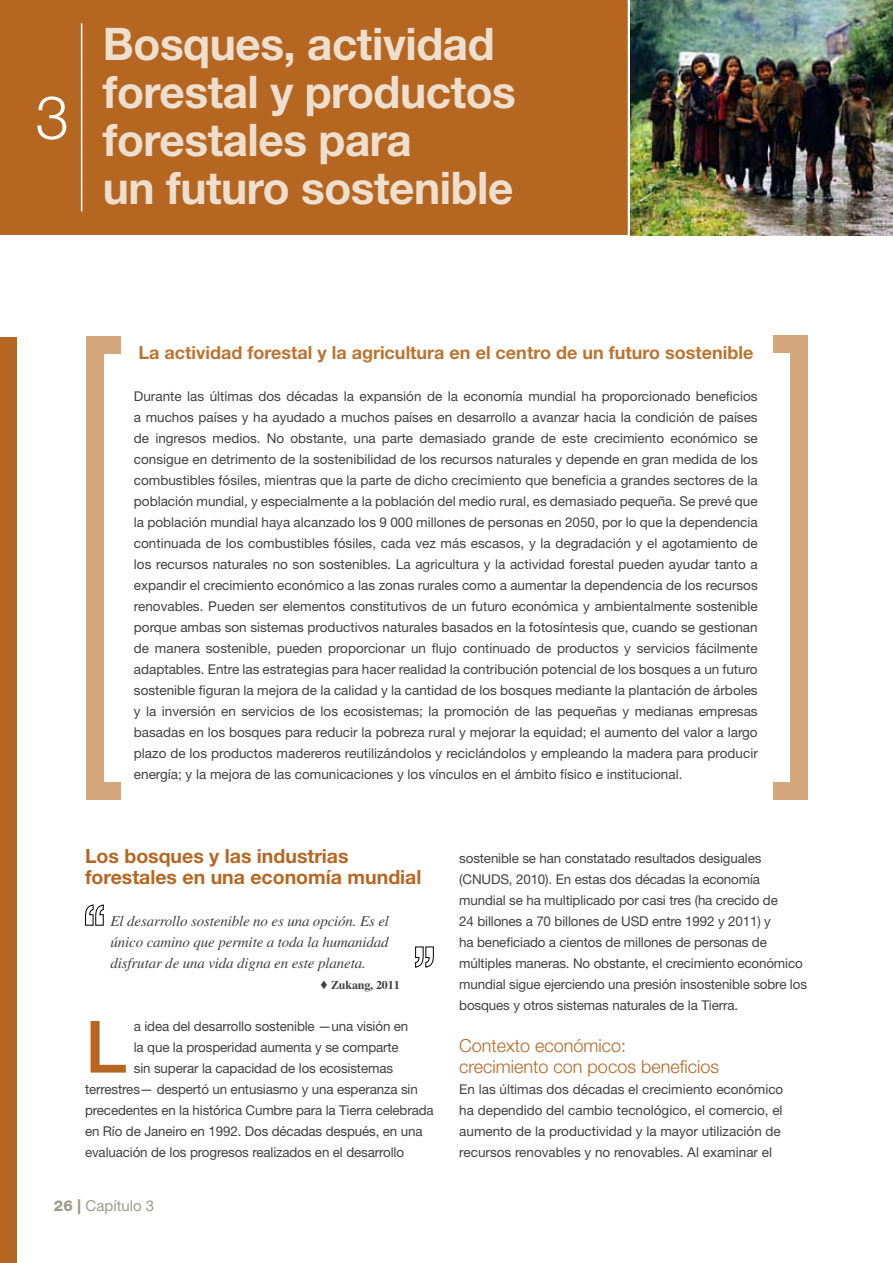
<style>
.page{position:relative;width:893px;height:1263px;background:#fff}
.page>*{position:absolute;margin:0;border:0;box-sizing:border-box;transform-origin:0 0}
.t1{font:500 72.3px "Helvetica Neue LT Std";color:#b56722}
.t2{font:300 60px "Helvetica Neue LT Std";color:#fff}
.t3{font:700 45px/48px "Helvetica Neue LT Std";letter-spacing:-.01em;color:#eedece}
.t4{font:700 19.5px/21px "Helvetica Neue LT Std";color:#b56722}
.t5{font:700 18px "Helvetica Neue LT Std";color:#bb7330}
.t6{font:300 18px/21px "Helvetica Neue LT Std";color:#b56722}
.t7{font:italic 15px/21px "Times LT Std";letter-spacing:-.01em;color:#414042;text-align:justify}
.t8{font:15px "Helvetica Neue LT Std";color:#9c9d8c}
.t9{font:13.5px/21px "Helvetica Neue LT Std";letter-spacing:-.01em;color:#414042}
.t10{font:700 12px "Times LT Std";letter-spacing:-.01em;color:#414042}
.s1{font-weight:800}
</style>
<div class="page">
<div style="left:87px;top:337px;width:17px;height:462px;background:#d5a77c"></div>
<div style="left:791px;top:336px;width:17px;height:462px;background:#d5a77c"></div>
<div style="left:87px;top:337px;width:34px;height:17px;background:#d5a77c"></div>
<div style="left:774px;top:336px;width:34px;height:17px;background:#d5a77c"></div>
<div style="left:87px;top:782px;width:34px;height:17px;background:#d5a77c"></div>
<div style="left:774px;top:783px;width:34px;height:17px;background:#d5a77c"></div>
<svg style="left:415px;top:946px;width:19px;height:22px"></svg>
<svg style="left:85px;top:904px;width:19px;height:22px"></svg>
<div style="left:0;top:337px;width:17px;height:926px;background:#b56722"></div>
<div style="left:0;top:0;width:630px;height:235px;background:#b56722"></div>
<hr style="left:81px;top:23px;width:1px;height:188px;background:#fff">
<hr style="left:628px;top:0;width:3px;height:250px;background:#fff">
<img style="left:630px;top:0;width:263px;height:235px">
<h2 class="t2" style="left:36px;top:81px;width:35px">3</h2>
<h3 class="t3" style="left:103px;top:19px;width:415px">Bosques, actividad forestal y productos forestales para<br>un futuro sostenible</h3>
<h3 class="t5" style="left:138px;top:341px;width:616px">La actividad forestal y la agricultura en el centro de un futuro sostenible</h3>
<p class="t9" style="left:134px;top:385px;width:625px;text-align:justify">Durante las últimas dos décadas la expansión de la economía mundial ha proporcionado beneficios a muchos países y ha ayudado a muchos países en desarrollo a avanzar hacia la condición de países de ingresos medios. No obstante, una parte demasiado grande de este crecimiento económico se consigue en detrimento de la sostenibilidad de los recursos naturales y depende en gran medida de los combustibles fósiles, mientras que la parte de dicho crecimiento que beneficia a grandes sectores de la población mundial, y especialmente a la población del medio rural, es demasiado pequeña. Se prevé que la población mundial haya alcanzado los 9 000 millones de personas en 2050, por lo que la dependencia continuada de los combustibles fósiles, cada vez más escasos, y la degradación y el agotamiento de los recursos naturales no son sostenibles. La agricultura y la actividad forestal pueden ayudar tanto a expandir el crecimiento económico a las zonas rurales como a aumentar la dependencia de los recursos renovables. Pueden ser elementos constitutivos de un futuro económica y ambientalmente sostenible porque ambas son sistemas productivos naturales basados en la fotosíntesis que, cuando se gestionan de manera sostenible, pueden proporcionar un flujo continuado de productos y servicios fácilmente adaptables. Entre las estrategias para hacer realidad la contribución potencial de los bosques a un futuro sostenible figuran la mejora de la calidad y la cantidad de los bosques mediante la plantación de árboles y la inversión en servicios de los ecosistemas; la promoción de las pequeñas y medianas empresas basadas en los bosques para reducir la pobreza rural y mejorar la equidad; el aumento del valor a largo plazo de los productos madereros reutilizándolos y reciclándolos y empleando la madera para producir energía; y la mejora de las comunicaciones y los vínculos en el ámbito físico e institucional.</p>
<h3 class="t4" style="left:85px;top:845px;width:338px">Los bosques y las industrias forestales en una economía mundial</h3>
<p class="t7" style="left:111px;top:910px;width:280px">El desarrollo sostenible no es una opción. Es el único camino que permite a toda la humanidad disfrutar de una vida digna en este planeta.</p>
<p class="t10" style="left:320px;top:977px;width:81px">♦ Zukang, 2011</p>
<h1 class="t1" style="left:85px;top:1004px;width:43px">L</h1>
<p class="t9" style="left:134px;top:1015px;width:276px">a idea del desarrollo sostenible —una visión en</p>
<p class="t9" style="left:134px;top:1036px;width:266px">la que la prosperidad aumenta y se comparte</p>
<p class="t9" style="left:134px;top:1057px;width:261px">sin superar la capacidad de los ecosistemas</p>
<p class="t9" style="left:85px;top:1078px;width:334px">terrestres— despertó un entusiasmo y una esperanza sin</p>
<p class="t9" style="left:85px;top:1099px;width:350px">precedentes en la histórica Cumbre para la Tierra celebrada</p>
<p class="t9" style="left:85px;top:1120px;width:339px">en Río de Janeiro en 1992. Dos décadas después, en una</p>
<p class="t9" style="left:85px;top:1141px;width:320px">evaluación de los progresos realizados en el desarrollo</p>
<p class="t9" style="left:459px;top:847px;width:349px">sostenible se han constatado resultados desiguales (CNUDS, 2010). En estas dos décadas la economía mundial se ha multiplicado por casi tres (ha crecido de<br>24 billones a 70 billones de USD entre 1992 y 2011) y<br>ha beneficiado a cientos de millones de personas de múltiples maneras. No obstante, el crecimiento económico mundial sigue ejerciendo una presión insostenible sobre los bosques y otros sistemas naturales de la Tierra.</p>
<h3 class="t6" style="left:459px;top:1034px;width:261px">Contexto económico: crecimiento con pocos beneficios</h3>
<p class="t9" style="left:459px;top:1078px;width:326px">En las últimas dos décadas el crecimiento económico ha dependido del cambio tecnológico, el comercio, el aumento de la productividad y la mayor utilización de recursos renovables y no renovables. Al examinar el</p>
<p class="t8" style="left:54px;top:1197px;width:102px"><span class="s1">26 |</span> Capítulo 3</p>
</div>
